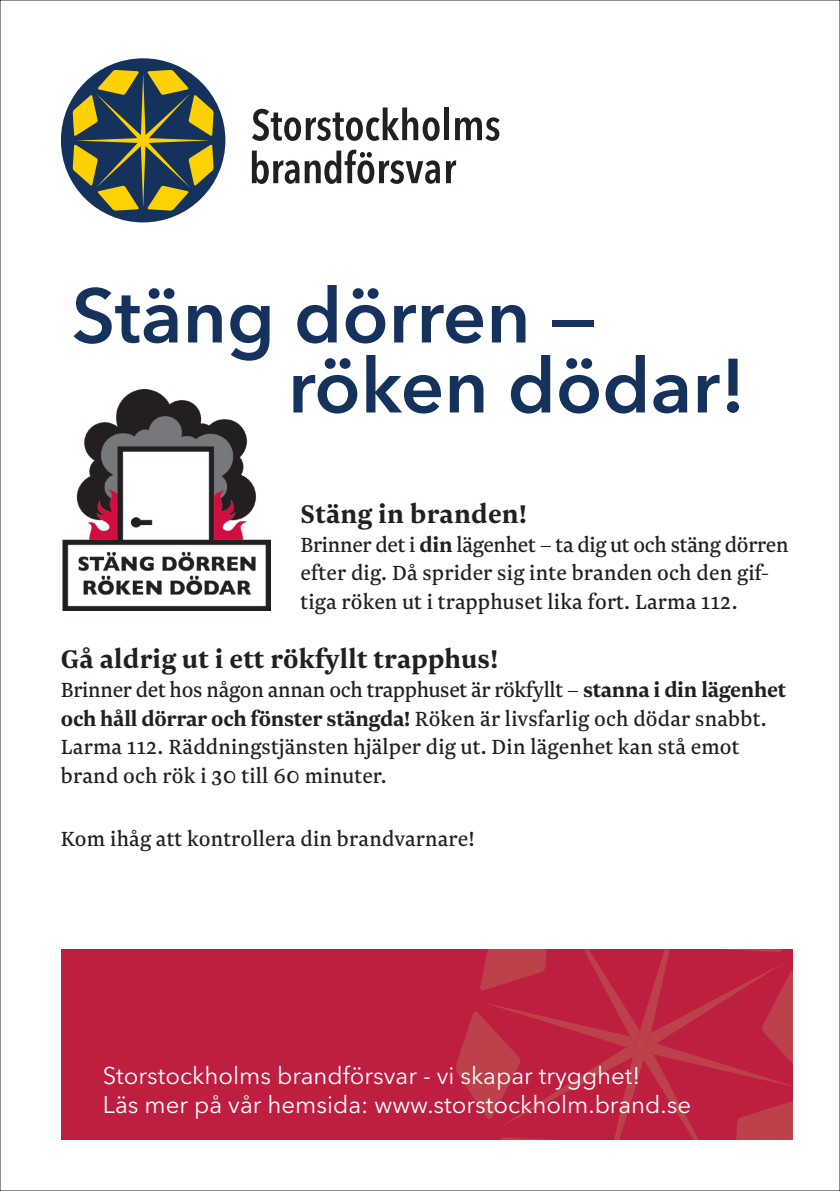
<style>
.page{position:relative;width:840px;height:1191px;background:#fff}
.page>*{position:absolute;margin:0;border:0;box-sizing:border-box;transform-origin:0 0}
.t1{font:600 76px/70px "Avenir Next LT Pro";color:#14325b}
.t2{font:700 30px "Newzald";letter-spacing:.01em;color:#231f20}
.t3{font:24px/28.8px "Newzald";letter-spacing:.01em;color:#231f20}
.t4{font:24px/28.8px "Avenir Next LT Pro";color:#fff}
.s1{font-weight:700}
</style>
<div class="page">
<div style="left:61px;top:58px;width:164px;height:164px;background:#14325b;border-radius:50%"></div>
<svg style="left:73px;top:70px;width:140px;height:141px"></svg>
<svg style="left:252px;top:107px;width:187px;height:34px"></svg>
<div style="left:444px;top:107px;width:5px;height:33px;background:#231f20"></div>
<svg style="left:455px;top:117px;width:44px;height:24px"></svg>
<svg style="left:252px;top:150px;width:187px;height:34px"></svg>
<svg style="left:446px;top:160px;width:10px;height:23px"></svg>
<img style="left:62px;top:389px;width:208px;height:222px">
<div style="left:61px;top:949px;width:730px;height:191px;background:#be1e3f"></div>
<svg style="left:456px;top:949px;width:335px;height:191px"></svg>
<p class="t1" style="left:288px;top:280px;width:459px;text-indent:-216px">Stäng dörren — röken dödar!</p>
<p class="t2" style="left:300px;top:494px;width:228px">Stäng in branden!</p>
<p class="t3" style="left:300px;top:529px;width:489px">Brinner det i <span class="s1">din</span> lägenhet – ta dig ut och stäng dörren efter dig. Då sprider sig inte branden och den gif&shy;tiga röken ut i trapphuset lika fort. Larma 112.</p>
<p class="t2" style="left:61px;top:639px;width:438px">Gå aldrig ut i ett rökfyllt trapphus!</p>
<p class="t3" style="left:61px;top:675px;width:726px">Brinner det hos någon annan och trapphuset är rökfyllt – <span class="s1">stanna i din lägenhet och håll dörrar och fönster stängda!</span> Röken är livsfarlig och dödar snabbt.<br>Larma 112. Räddningstjänsten hjälper dig ut. Din lägenhet kan stå emot brand och rök i 30 till 60 minuter.</p>
<p class="t3" style="left:61px;top:824px;width:415px">Kom ihåg att kontrollera din brandvarnare!</p>
<p class="t4" style="left:103px;top:1061px;width:589px">Storstockholms brandförsvar - vi skapar trygghet!<br>Läs mer på vår hemsida: www.storstockholm.brand.se</p>
</div>
